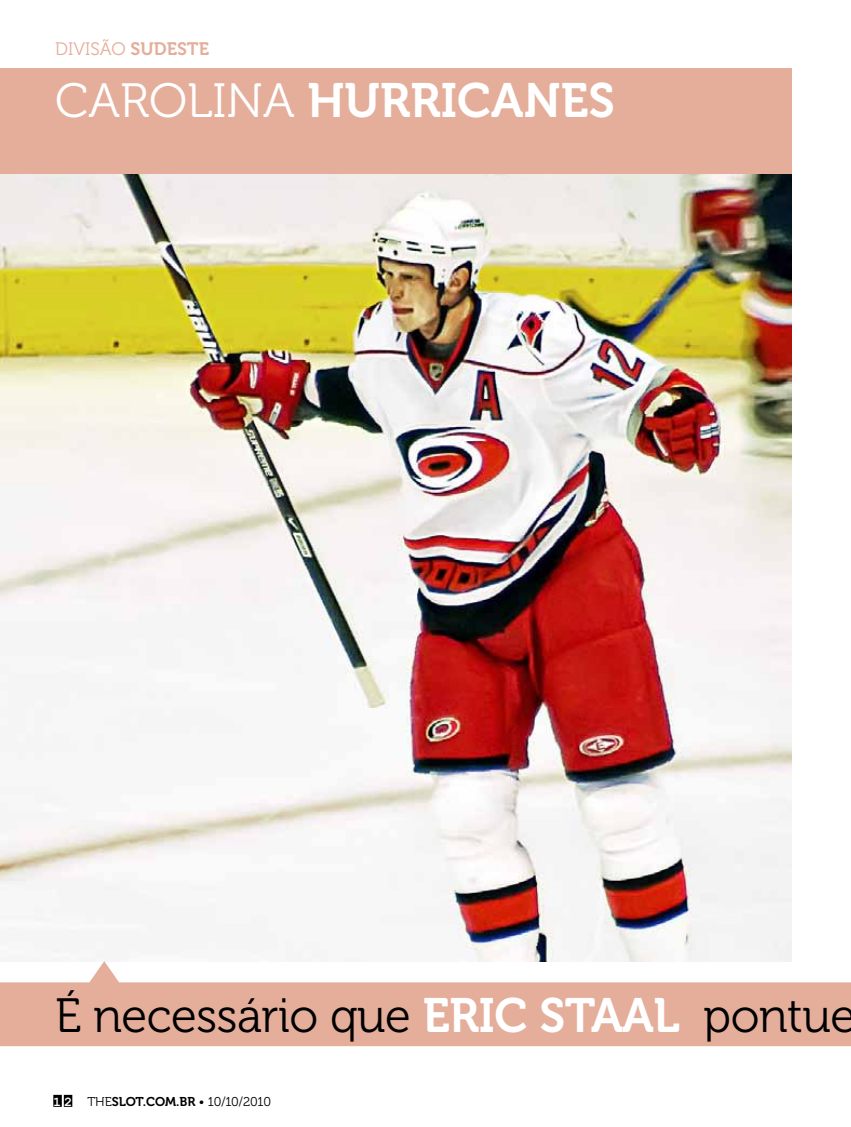
<style>
.page{position:relative;width:851px;height:1127px;background:#fff}
.page>*{position:absolute;margin:0;border:0;box-sizing:border-box;transform-origin:0 0}
.t1{font:48px "Museo 300";letter-spacing:-.01em;color:#000}
.t2{font:48px "Museo 700";color:#fff}
.t3{font:18px "Museo 300";color:#e4ae9b}
.t4{font:12.75px "Museo 300";letter-spacing:-.02em;color:#000}
.s1{font-family:"Museo 700"}
.s2{font-family:"Museo 300"}
.s3{font-family:"Museo 700";color:#fff}
.s4{font-family:"Courier New";font-weight:700;font-size:13.5px;color:#fff}
</style>
<div class="page">
<svg style="left:53px;top:1095px;width:19px;height:12px"></svg>
<div style="left:0;top:68px;width:791px;height:106px;background:#e4ae9b"></div>
<img style="left:0;top:174px;width:791px;height:787px">
<svg style="left:0;top:961px;width:850px;height:85px;fill:#e4ae9b"></svg>
<p class="t3" style="left:55px;top:39px;width:155px">Divisão <span class="s1">SUDESTE</span></p>
<p class="t2" style="left:55px;top:73px;width:557px"><span class="s2">carolina</span> HURRICANES</p>
<p class="t1" style="left:55px;top:990px;width:802px">É necessário que <span class="s3">ERIC STAAL</span> pontue</p>
<p class="t4" style="left:53px;top:1094px;width:219px"><span class="s4">1 2</span> THE<span class="s1">SLOT.COM.BR</span> • 10/10/2010</p>
</div>
